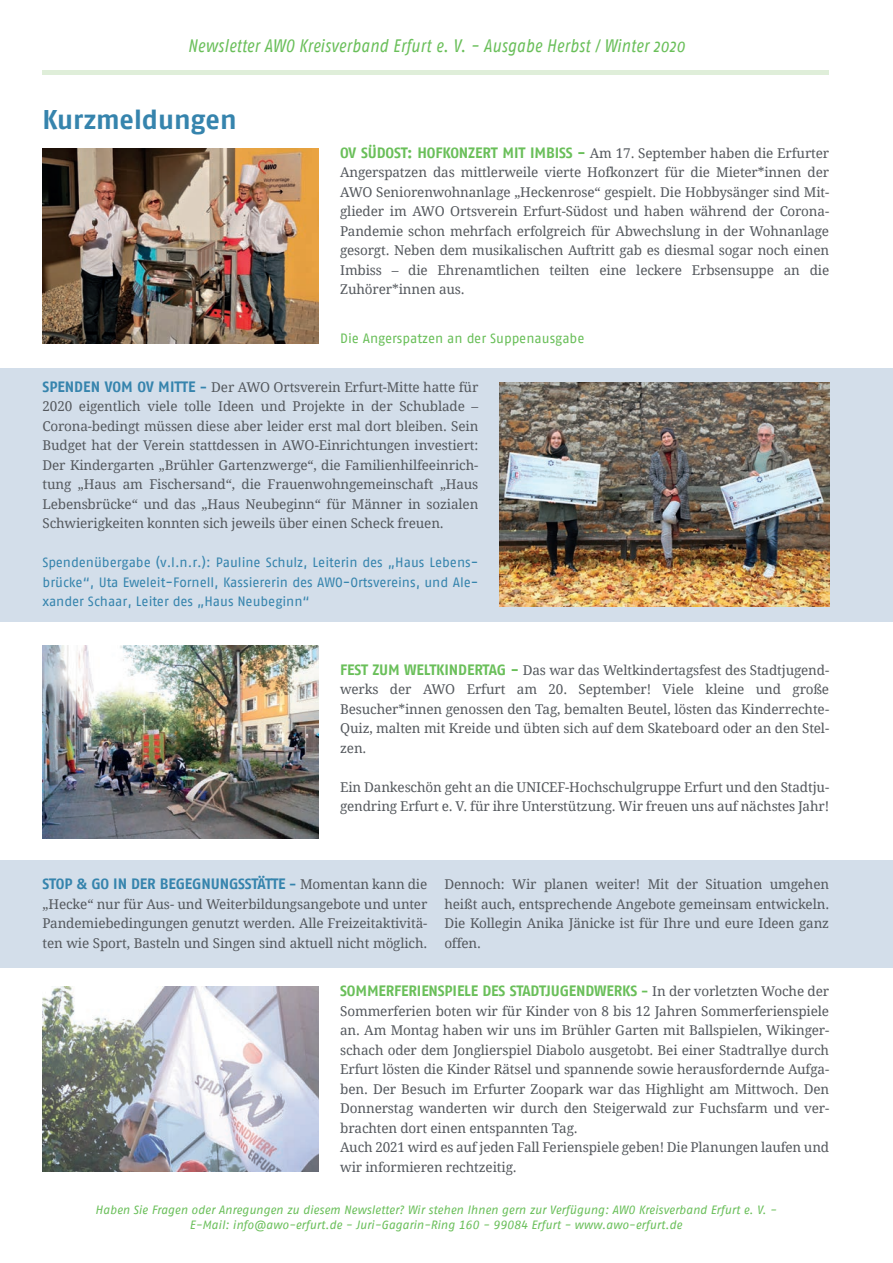
<style>
.page{position:relative;width:893px;height:1263px;background:#fff}
.page>*{position:absolute;margin:0;border:0;box-sizing:border-box;transform-origin:0 0}
.t1{font:700 27px "AWO Fago Office";color:#3684ad}
.t2{font:italic 18px "AWO Fago Cond";letter-spacing:.025em;color:#6abf5a}
.t3{font:700 15px "AWO Fago Office";letter-spacing:-.01em;color:#6abf5a}
.t4{font:700 15px "AWO Fago Office";letter-spacing:-.01em;color:#3684ad}
.t5{font:13.5px/19.5px "Droid Serif";letter-spacing:-.01em;color:#54585d;text-align:justify}
.t6{font:13.5px/19.5px "AWO Fago Office";color:#3684ad;text-align:justify}
.t7{font:13.5px "AWO Fago Office";color:#6abf5a}
.t8{font:italic 12px/14.4px "AWO Fago Office";letter-spacing:-.005em;color:#6abf5a;text-align:center}
.s1{font-family:"AWO Fago Office";font-weight:700;font-size:15px;color:#6abf5a}
.s2{font-family:"AWO Fago Office";font-weight:700;font-size:15px;color:#3684ad}
.s3{font-family:"AWO Fago Office";font-weight:700;color:#3684ad}
.s4{font-size:13.5px}
.s5{font-family:"Droid Serif";font-weight:400;font-size:13.5px;color:#54585d}
</style>
<div class="page">
<div style="left:0;top:368px;width:893px;height:253px;background:#d3deea"></div>
<div style="left:43px;top:70px;width:786px;height:5px;background:#dfeed9"></div>
<img style="left:43px;top:148px;width:276px;height:195px">
<img style="left:500px;top:382px;width:329px;height:224px">
<img style="left:43px;top:645px;width:276px;height:194px">
<div style="left:0;top:860px;width:893px;height:107px;background:#d3deea"></div>
<img style="left:43px;top:987px;width:276px;height:185px">
<h2 class="t2" style="left:188px;top:35px;width:498px">Newsletter AWO Kreisverband Erfurt e. V. - Ausgabe Herbst / Winter 2020</h2>
<h1 class="t1" style="left:43px;top:103px;width:196px">Kurzmeldungen</h1>
<p class="t5" style="left:340px;top:143px;width:491px"><span class="s1">OV SÜDOST: HOFKONZERT MIT IMBISS -</span> Am 17. September haben die Erfurter Angerspatzen das mittlerweile vierte Hofkonzert für die Mieter*innen der AWO Seniorenwohnanlage „Heckenrose“ gespielt. Die Hobbysänger sind Mit&shy;glieder im AWO Ortsverein Erfurt-Südost und haben während der Corona-Pandemie schon mehrfach erfolgreich für Abwechslung in der Wohnanlage gesorgt. Neben dem musikalischen Auftritt gab es diesmal sogar noch einen Imbiss – die Ehrenamtlichen teilten eine leckere Erbsensuppe an die Zuhörer*innen aus.</p>
<p class="t7" style="left:340px;top:331px;width:246px">Die Angerspatzen an der Suppenausgabe</p>
<p class="t5" style="left:43px;top:377px;width:437px"><span class="s2">SPENDEN VOM OV MITTE</span> <span class="s3">-</span> Der AWO Ortsverein Erfurt-Mitte hatte für 2020 eigentlich viele tolle Ideen und Projekte in der Schublade – Corona-bedingt müssen diese aber leider erst mal dort bleiben. Sein Budget hat der Verein stattdessen in AWO-Einrichtungen investiert:<br>Der Kindergarten „Brühler Gartenzwerge“, die Familienhilfeeinrich&shy;tung „Haus am Fischersand“, die Frauenwohngemeinschaft „Haus Lebensbrücke“ und das „Haus Neubeginn“ für Männer in sozialen Schwierigkeiten konnten sich jeweils über einen Scheck freuen.</p>
<p class="t6" style="left:43px;top:553px;width:437px">Spendenübergabe (v.l.n.r.): Pauline Schulz, Leiterin des „Haus Lebens&shy;brücke“, Uta Eweleit-Fornell, Kassiererin des AWO-Ortsvereins, und Ale&shy;xander Schaar, Leiter des „Haus Neubeginn“</p>
<p class="t5" style="left:340px;top:660px;width:490px"><span class="s1">FEST ZUM WELTKINDERTAG -</span> Das war das Weltkindertagsfest des Stadtjugend&shy;werks der AWO Erfurt am 20. September! Viele kleine und große Besucher*innen genossen den Tag, bemalten Beutel, lösten das Kinderrechte-Quiz, malten mit Kreide und übten sich auf dem Skateboard oder an den Stel&shy;zen.</p>
<p class="t5" style="left:340px;top:777px;width:490px">Ein Dankeschön geht an die UNICEF-Hochschulgruppe Erfurt und den Stadtju&shy;gendring Erfurt e. V. für ihre Unterstützung. Wir freuen uns auf nächstes Jahr!</p>
<p class="t4" style="left:43px;top:875px;width:386px">STOP &amp; GO IN DER BEGEGNUNGSSTÄTTE <span class="s4">-</span> <span class="s5">Momentan kann die</span></p>
<p class="t5" style="left:43px;top:894px;width:386px">„Hecke“ nur für Aus- und Weiterbildungsangebote und unter Pandemiebedingungen genutzt werden. Alle Freizeitaktivitä&shy;ten wie Sport, Basteln und Singen sind aktuell nicht möglich.</p>
<p class="t5" style="left:444px;top:875px;width:386px">Dennoch: Wir planen weiter! Mit der Situation umgehen heißt auch, entsprechende Angebote gemeinsam entwickeln.<br>Die Kollegin Anika Jänicke ist für Ihre und eure Ideen ganz offen.</p>
<p class="t3" style="left:340px;top:982px;width:490px">SOMMERFERIENSPIELE DES STADTJUGENDWERKS <span class="s4">-</span> <span class="s5">In der vorletzten Woche der</span></p>
<p class="t5" style="left:340px;top:1001px;width:490px;text-align:left">Sommerferien boten wir für Kinder von 8 bis 12 Jahren Sommerferienspiele an. Am Montag haben wir uns im Brühler Garten mit Ballspielen, Wikinger&shy;schach oder dem Jonglierspiel Diabolo ausgetobt. Bei einer Stadtrallye durch Erfurt lösten die Kinder Rätsel und spannende sowie herausfordernde Aufga&shy;ben. Der Besuch im Erfurter Zoopark war das Highlight am Mittwoch. Den Donnerstag wanderten wir durch den Steigerwald zur Fuchsfarm und ver&shy;brachten dort einen entspannten Tag.<br>Auch 2021 wird es auf jeden Fall Ferienspiele geben! Die Planungen laufen und wir informieren rechtzeitig.</p>
<p class="t8" style="left:95px;top:1203px;width:683px">Haben Sie Fragen oder Anregungen zu diesem Newsletter? Wir stehen Ihnen gern zur Verfügung: AWO Kreisverband Erfurt e. V. -<br>E-Mail: info@awo-erfurt.de - Juri-Gagarin-Ring 160 - 99084 Erfurt - www.awo-erfurt.de</p>
</div>
